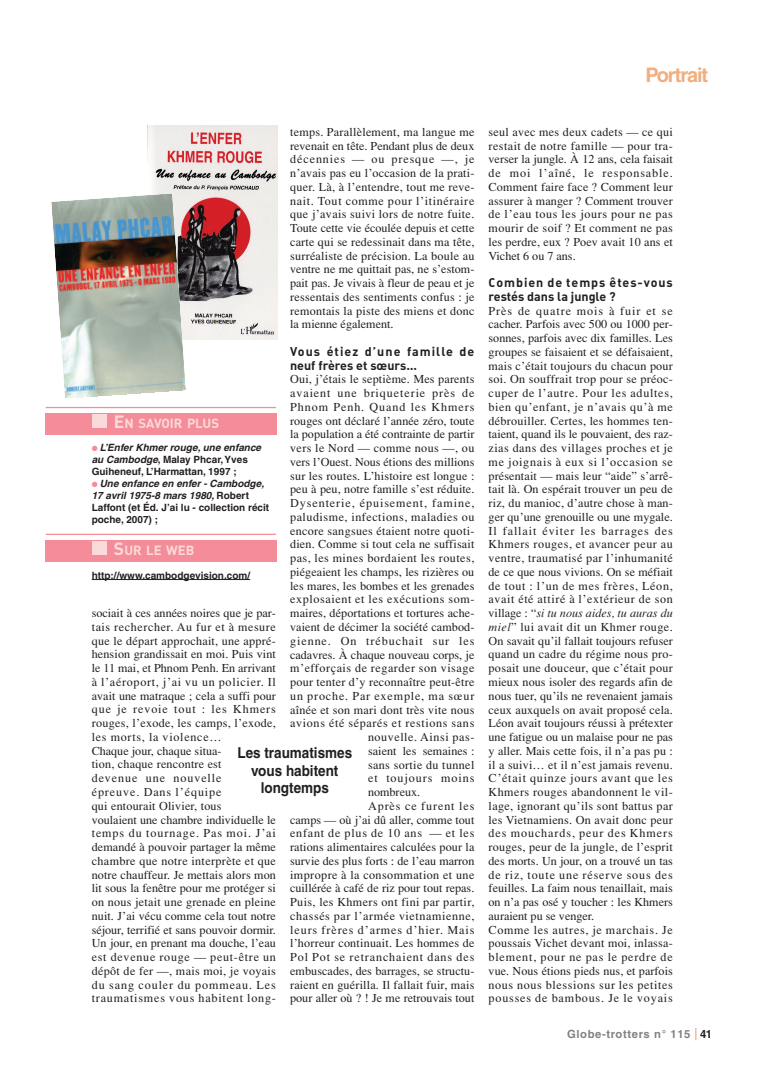
<style>
.page{position:relative;width:780px;height:1088px;background:#fff}
.page>*{position:absolute;margin:0;border:0;box-sizing:border-box;transform-origin:0 0}
.t1{font:700 20px "Helvetica";letter-spacing:-.055em;color:#f1ae7f}
.t2{font:700 15px/17.5px "Helvetica";color:#231f20;text-align:center;scale:.9 1}
.t3{font:13.12px "DIN Bold Alternate";color:#fcdada}
.t4{font:12.5px/13.8px "DIN Bold Alternate";letter-spacing:.065em;color:#231f20}
.t5{font:12.12px/13.8px "Times";letter-spacing:.02em;color:#231f20;text-align:justify}
.t6{font:12.12px "Times";color:#231f20}
.t7{font:12.12px "Times";letter-spacing:.075em;color:#231f20}
.t8{font:12.12px "Times";letter-spacing:.04em;color:#231f20}
.t9{font:12.12px "Times";letter-spacing:.05em;color:#231f20}
.t10{font:12.12px "Times";letter-spacing:.07em;color:#231f20}
.t11{font:12.12px "Times";letter-spacing:.045em;color:#231f20}
.t12{font:12.12px "Times";letter-spacing:.055em;color:#231f20}
.t13{font:12.12px "Times";letter-spacing:.06em;color:#231f20}
.t14{font:700 11.25px "Helvetica";letter-spacing:.055em;color:#808285}
.t15{font:700 10px/12px "Helvetica";color:#231f20}
.s1{font-size:17.5px}
.s2{color:#f48d99}
.s3{font-style:italic}
.s4{color:#231f20}
</style>
<div class="page">
<svg style="left:695px;top:1027px;width:1px;height:13px"></svg>
<img style="left:148px;top:125px;width:130px;height:214px">
<hr style="left:46px;top:407px;width:230px;height:1px;background:#f48d99">
<div style="left:46px;top:413px;width:231px;height:21px;background:#f48d99"></div>
<div style="left:92px;top:414px;width:14px;height:14px;background:#fcdada"></div>
<hr style="left:92px;top:579px;width:51px;height:1px;background:#231f20">
<hr style="left:142px;top:579px;width:48px;height:1px;background:#231f20">
<hr style="left:195px;top:579px;width:55px;height:1px;background:#231f20">
<hr style="left:46px;top:533px;width:230px;height:2px;background:#f48d99">
<div style="left:46px;top:540px;width:231px;height:21px;background:#f48d99"></div>
<div style="left:92px;top:541px;width:14px;height:14px;background:#fcdada"></div>
<img style="left:51px;top:193px;width:135px;height:205px">
<h1 class="t1" style="left:645px;top:67px;width:64px">Portrait</h1>
<p class="t5" style="left:290px;top:126px;width:186px">temps. Parallèlement, ma langue me revenait en tête. Pendant plus de deux décennies — ou presque —, je n’avais pas eu l’occasion de la prati&shy;quer. Là, à l’entendre, tout me reve&shy;nait. Tout comme pour l’itinéraire que j’avais suivi lors de notre fuite.<br>Toute cette vie écoulée depuis et cette carte qui se redessinait dans ma tête, surréaliste de précision. La boule au ventre ne me quittait pas, ne s’estom&shy;pait pas. Je vivais à fleur de peau et je ressentais des sentiments confus : je remontais la piste des miens et donc la mienne également.</p>
<p class="t4" style="left:290px;top:345px;width:186px">Vous étiez d’une famille de neuf frères et sœurs…</p>
<p class="t5" style="left:290px;top:373px;width:186px">Oui, j’étais le septième. Mes parents</p>
<p class="t7" style="left:290px;top:388px;width:186px">avaient une briqueterie près de</p>
<p class="t7" style="left:290px;top:402px;width:186px">Phnom Penh. Quand les Khmers</p>
<p class="t6" style="left:290px;top:416px;width:186px">rouges ont déclaré l’année zéro, toute</p>
<p class="t6" style="left:290px;top:430px;width:186px">la population a été contrainte de partir</p>
<p class="t5" style="left:290px;top:442px;width:186px">vers le Nord — comme nous —, ou</p>
<p class="t6" style="left:290px;top:457px;width:186px">vers l’Ouest. Nous étions des millions</p>
<p class="t5" style="left:290px;top:470px;width:186px">sur les routes. L’histoire est longue :</p>
<p class="t5" style="left:290px;top:483px;width:186px">peu à peu, notre famille s’est réduite.</p>
<p class="t7" style="left:290px;top:498px;width:186px">Dysenterie, épuisement, famine,</p>
<p class="t8" style="left:290px;top:512px;width:186px">paludisme, infections, maladies ou</p>
<p class="t5" style="left:290px;top:525px;width:186px">encore sangsues étaient notre quoti-</p>
<p class="t5" style="left:290px;top:538px;width:186px">dien. Comme si tout cela ne suffisait</p>
<p class="t8" style="left:290px;top:553px;width:186px">pas, les mines bordaient les routes,</p>
<p class="t5" style="left:290px;top:566px;width:186px">piégeaient les champs, les rizières ou</p>
<p class="t5" style="left:290px;top:580px;width:186px">les mares, les bombes et les grenades</p>
<p class="t9" style="left:290px;top:595px;width:186px">explosaient et les exécutions som-</p>
<p class="t5" style="left:290px;top:607px;width:186px">maires, déportations et tortures ache-</p>
<p class="t5" style="left:290px;top:621px;width:186px">vaient de décimer la société cambod-</p>
<p class="t7" style="left:290px;top:636px;width:186px">gienne. On trébuchait sur les</p>
<p class="t6" style="left:290px;top:650px;width:186px">cadavres. À chaque nouveau corps, je</p>
<p class="t11" style="left:290px;top:663px;width:186px">m’efforçais de regarder son visage</p>
<p class="t5" style="left:290px;top:676px;width:186px">pour tenter d’y reconnaître peut-être</p>
<p class="t10" style="left:290px;top:691px;width:186px">un proche. Par exemple, ma sœur</p>
<p class="t5" style="left:290px;top:703px;width:186px">aînée et son mari dont très vite nous</p>
<p class="t12" style="left:290px;top:718px;width:186px">avions été séparés et restions sans</p>
<p class="t11" style="left:368px;top:732px;width:108px">nouvelle. Ainsi pas-</p>
<p class="t5" style="left:368px;top:745px;width:108px">saient les semaines :</p>
<p class="t5" style="left:368px;top:758px;width:108px">sans sortie du tunnel</p>
<p class="t7" style="left:368px;top:773px;width:108px">et toujours moins</p>
<p class="t6" style="left:368px;top:787px;width:54px">nombreux.</p>
<p class="t7" style="left:368px;top:801px;width:108px">Après ce furent les</p>
<p class="t6" style="left:290px;top:815px;width:186px">camps — où j’ai dû aller, comme tout</p>
<p class="t13" style="left:290px;top:828px;width:186px">enfant de plus de 10 ans — et les</p>
<p class="t5" style="left:290px;top:841px;width:186px">rations alimentaires calculées pour la</p>
<p class="t6" style="left:290px;top:856px;width:186px">survie des plus forts : de l’eau marron</p>
<p class="t5" style="left:290px;top:868px;width:186px">impropre à la consommation et une</p>
<p class="t6" style="left:290px;top:883px;width:186px">cuillérée à café de riz pour tout repas.</p>
<p class="t5" style="left:290px;top:896px;width:186px">Puis, les Khmers ont fini par partir,</p>
<p class="t9" style="left:290px;top:911px;width:186px">chassés par l’armée vietnamienne,</p>
<p class="t7" style="left:290px;top:925px;width:186px">leurs frères d’armes d’hier. Mais</p>
<p class="t5" style="left:290px;top:937px;width:186px">l’horreur continuait. Les hommes de</p>
<p class="t10" style="left:290px;top:952px;width:186px">Pol Pot se retranchaient dans des</p>
<p class="t5" style="left:290px;top:965px;width:186px">embuscades, des barrages, se structu-</p>
<p class="t5" style="left:290px;top:978px;width:186px">raient en guérilla. Il fallait fuir, mais</p>
<p class="t6" style="left:290px;top:993px;width:186px">pour aller où ? ! Je me retrouvais tout</p>
<p class="t3" style="left:114px;top:418px;width:107px"><span class="s1">E</span>N SAVOIR PLUS</p>
<p class="t15" style="left:92px;top:442px;width:171px"><span class="s2">●</span> <span class="s3">L’Enfer Khmer rouge, une enfance au Cambodge</span>, Malay Phcar,Yves<br>Guiheneuf, L’Harmattan, 1997 ;</p>
<p class="t15" style="left:92px;top:478px;width:179px"><span class="s2">●</span> <span class="s3">Une enfance en enfer - Cambodge,<br>17 avril 1975-8 mars 1980,</span> Robert<br>Laffont (et Éd. J’ai lu - collection récit poche, 2007) ;</p>
<p class="t3" style="left:114px;top:545px;width:82px"><span class="s1">S</span>UR LE WEB</p>
<p class="t15" style="left:92px;top:570px;width:160px">http://www.cambodgevision.com/</p>
<p class="t5" style="left:92px;top:607px;width:186px;text-align:left">sociait à ces années noires que je par&shy;tais rechercher. Au fur et à mesure que le départ approchait, une appré&shy;hension grandissait en moi. Puis vint le 11 mai, et Phnom Penh. En arrivant à l’aéroport, j’ai vu un policier. Il avait une matraque ; cela a suffi pour que je revoie tout : les Khmers rouges, l’exode, les camps, l’exode, les morts, la violence…<br>Chaque jour, chaque situa-<br>tion, chaque rencontre est<br>devenue une nouvelle<br>épreuve. Dans l’équipe<br>qui entourait Olivier, tous<br>voulaient une chambre individuelle le temps du tournage. Pas moi. J’ai demandé à pouvoir partager la même chambre que notre interprète et que notre chauffeur. Je mettais alors mon lit sous la fenêtre pour me protéger si on nous jetait une grenade en pleine nuit. J’ai vécu comme cela tout notre séjour, terrifié et sans pouvoir dormir.<br>Un jour, en prenant ma douche, l’eau est devenue rouge — peut-être un dépôt de fer —, mais moi, je voyais du sang couler du pommeau. Les traumatismes vous habitent long-</p>
<p class="t2" style="left:237px;top:745px;width:129px">Les traumatismes vous habitent longtemps</p>
<p class="t5" style="left:489px;top:126px;width:186px">seul avec mes deux cadets — ce qui restait de notre famille — pour tra&shy;verser la jungle. À 12 ans, cela faisait de moi l’aîné, le responsable.<br>Comment faire face ? Comment leur assurer à manger ? Comment trouver de l’eau tous les jours pour ne pas mourir de soif ? Et comment ne pas les perdre, eux ? Poev avait 10 ans et Vichet 6 ou 7 ans.</p>
<p class="t4" style="left:489px;top:277px;width:186px">Combien de temps êtes-vous restés dans la jungle ?</p>
<p class="t5" style="left:489px;top:305px;width:186px;text-align:left">Près de quatre mois à fuir et se cacher. Parfois avec 500 ou 1000 per&shy;sonnes, parfois avec dix familles. Les groupes se faisaient et se défaisaient, mais c’était toujours du chacun pour soi. On souffrait trop pour se préoc&shy;cuper de l’autre. Pour les adultes, bien qu’enfant, je n’avais qu’à me débrouiller. Certes, les hommes ten&shy;taient, quand ils le pouvaient, des raz&shy;zias dans des villages proches et je me joignais à eux si l’occasion se présentait — mais leur “aide” s’arrê&shy;tait là. On espérait trouver un peu de riz, du manioc, d’autre chose à man&shy;ger qu’une grenouille ou une mygale.<br>Il fallait éviter les barrages des Khmers rouges, et avancer peur au ventre, traumatisé par l’inhumanité de ce que nous vivions. On se méfiait de tout : l’un de mes frères, Léon, avait été attiré à l’extérieur de son village : “<span class="s3">si tu nous aides, tu auras du miel</span>” lui avait dit un Khmer rouge.<br>On savait qu’il fallait toujours refuser quand un cadre du régime nous pro&shy;posait une douceur, que c’était pour mieux nous isoler des regards afin de nous tuer, qu’ils ne revenaient jamais ceux auxquels on avait proposé cela.<br>Léon avait toujours réussi à prétexter une fatigue ou un malaise pour ne pas y aller. Mais cette fois, il n’a pas pu : il a suivi… et il n’est jamais revenu.<br>C’était quinze jours avant que les Khmers rouges abandonnent le vil&shy;lage, ignorant qu’ils sont battus par les Vietnamiens. On avait donc peur des mouchards, peur des Khmers rouges, peur de la jungle, de l’esprit des morts. Un jour, on a trouvé un tas de riz, toute une réserve sous des feuilles. La faim nous tenaillait, mais on n’a pas osé y toucher : les Khmers auraient pu se venger.<br>Comme les autres, je marchais. Je poussais Vichet devant moi, inlassa&shy;blement, pour ne pas le perdre de vue. Nous étions pieds nus, et parfois nous nous blessions sur les petites pousses de bambous. Je le voyais</p>
<p class="t14" style="left:567px;top:1029px;width:146px">Globe-trotters n° 115 <span class="s4">41</span></p>
</div>
